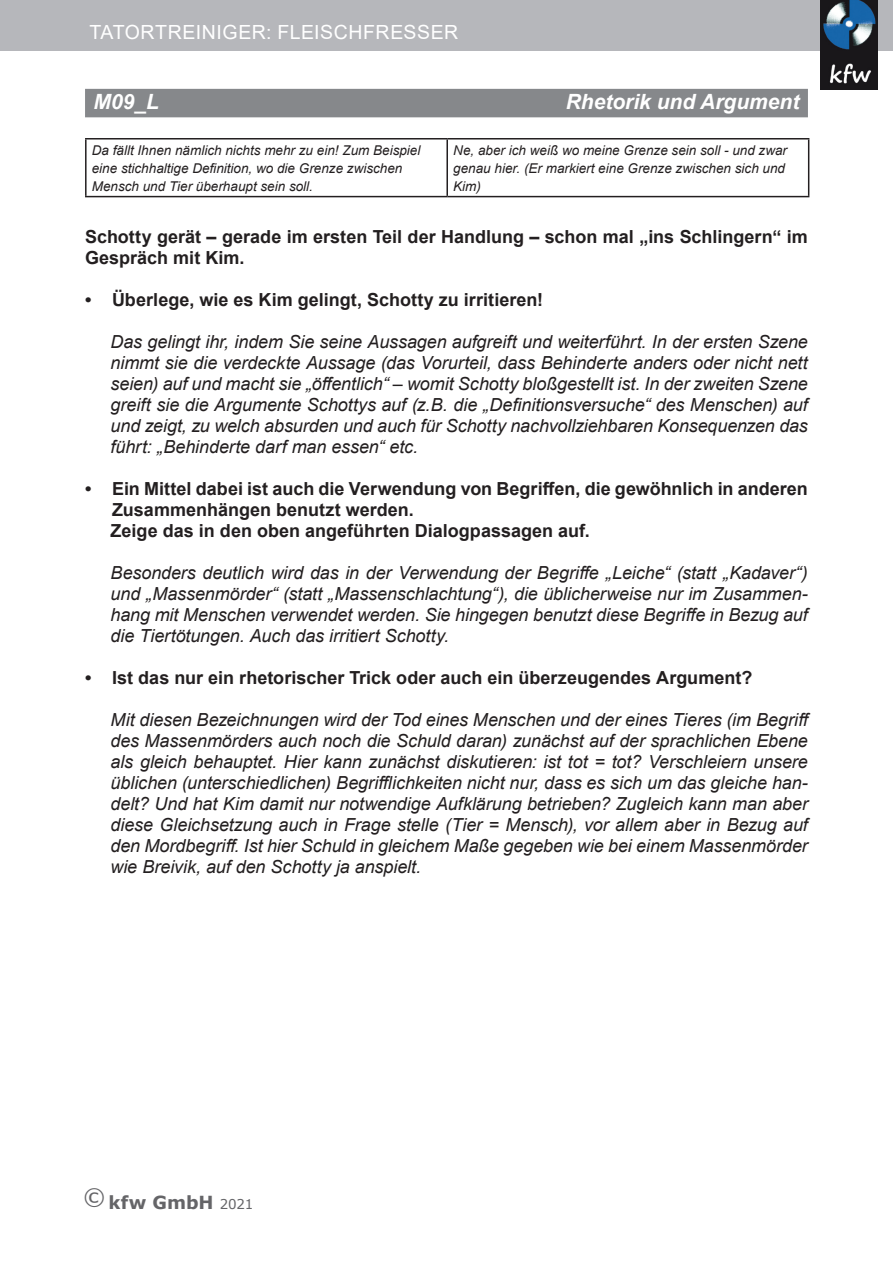
<style>
.page{position:relative;width:893px;height:1263px;background:#fff}
.page>*{position:absolute;margin:0;border:0;box-sizing:border-box;transform-origin:0 0}
.t1{font:italic 700 21px "Arial";color:#fff}
.t2{font:19.5px "Arial";letter-spacing:.025em;color:#fff}
.t3{font:italic 18px/21px "Arial";letter-spacing:-.005em;color:#231f20;text-align:justify}
.t4{font:700 18px/21px "Arial";color:#231f20}
.t5{font:700 18px "Verdana";color:#656568}
.t6{font:italic 13.5px/18px "Arial";color:#231f20}
.s1{font-weight:400;font-size:13.5px}
</style>
<div class="page">
<div style="left:0;top:0;width:893px;height:51px;background:#b6b7bb"></div>
<img style="left:821px;top:0;width:56px;height:89px">
<div style="left:85px;top:89px;width:723px;height:28px;background:#86888b"></div>
<hr style="left:446px;top:140px;width:2px;height:56px;background:#231f20">
<hr style="left:85px;top:138px;width:362px;height:2px;background:#231f20">
<hr style="left:85px;top:140px;width:2px;height:56px;background:#231f20">
<hr style="left:447px;top:138px;width:362px;height:2px;background:#231f20">
<hr style="left:808px;top:140px;width:1px;height:56px;background:#231f20">
<hr style="left:85px;top:196px;width:362px;height:1px;background:#231f20">
<hr style="left:447px;top:196px;width:362px;height:1px;background:#231f20">
<p class="t2" style="left:90px;top:19px;width:370px">TATORTREINIGER: FLEISCHFRESSER</p>
<p class="t1" style="left:94px;top:87px;width:67px">M09_L</p>
<p class="t1" style="left:566px;top:87px;width:235px">Rhetorik und Argument</p>
<p class="t6" style="left:92px;top:141px;width:330px">Da fällt Ihnen nämlich nichts mehr zu ein! Zum Beispiel eine stichhaltige Definition, wo die Grenze zwischen<br>Mensch und Tier überhaupt sein soll.</p>
<p class="t6" style="left:453px;top:141px;width:335px">Ne, aber ich weiß wo meine Grenze sein soll - und zwar genau hier. (Er markiert eine Grenze zwischen sich und<br>Kim)</p>
<p class="t4" style="left:85px;top:226px;width:724px">Schotty gerät – gerade im ersten Teil der Handlung – schon mal „ins Schlingern“ im<br>Gespräch mit Kim.</p>
<p class="t4" style="left:85px;top:289px;width:460px">• Überlege, wie es Kim gelingt, Schotty zu irritieren!</p>
<p class="t3" style="left:111px;top:331px;width:699px">Das gelingt ihr, indem Sie seine Aussagen aufgreift und weiterführt. In der ersten Szene nimmt sie die verdeckte Aussage (das Vorurteil, dass Behinderte anders oder nicht nett seien) auf und macht sie „öffentlich“ – womit Schotty bloßgestellt ist. In der zweiten Szene greift sie die Argumente Schottys auf (z.B. die „Definitionsversuche“ des Menschen) auf und zeigt, zu welch absurden und auch für Schotty nachvollziehbaren Konsequenzen das führt: „Behinderte darf man essen“ etc.</p>
<p class="t4" style="left:111px;top:478px;width:699px;text-indent:-26px">• Ein Mittel dabei ist auch die Verwendung von Begriffen, die gewöhnlich in anderen<br>Zusammenhängen benutzt werden.<br>Zeige das in den oben angeführten Dialogpassagen auf.</p>
<p class="t3" style="left:111px;top:562px;width:699px">Besonders deutlich wird das in der Verwendung der Begriffe „Leiche“ (statt „Kadaver“) und „Massenmörder“ (statt „Massenschlachtung“), die üblicherweise nur im Zusammen&shy;hang mit Menschen verwendet werden. Sie hingegen benutzt diese Begriffe in Bezug auf die Tiertötungen. Auch das irritiert Schotty.</p>
<p class="t4" style="left:85px;top:667px;width:669px">• Ist das nur ein rhetorischer Trick oder auch ein überzeugendes Argument?</p>
<p class="t3" style="left:111px;top:709px;width:701px;text-align:left">Mit diesen Bezeichnungen wird der Tod eines Menschen und der eines Tieres (im Begriff des Massenmörders auch noch die Schuld daran) zunächst auf der sprachlichen Ebene als gleich behauptet. Hier kann zunächst diskutieren: ist tot = tot? Verschleiern unsere üblichen (unterschiedlichen) Begrifflichkeiten nicht nur, dass es sich um das gleiche han&shy;delt? Und hat Kim damit nur notwendige Aufklärung betrieben? Zugleich kann man aber diese Gleichsetzung auch in Frage stelle (Tier = Mensch), vor allem aber in Bezug auf den Mordbegriff. Ist hier Schuld in gleichem Maße gegeben wie bei einem Massenmörder wie Breivik, auf den Schotty ja anspielt.</p>
<p class="t5" style="left:83px;top:1190px;width:172px"><sup>©</sup> kfw GmbH <span class="s1">2021</span></p>
</div>
